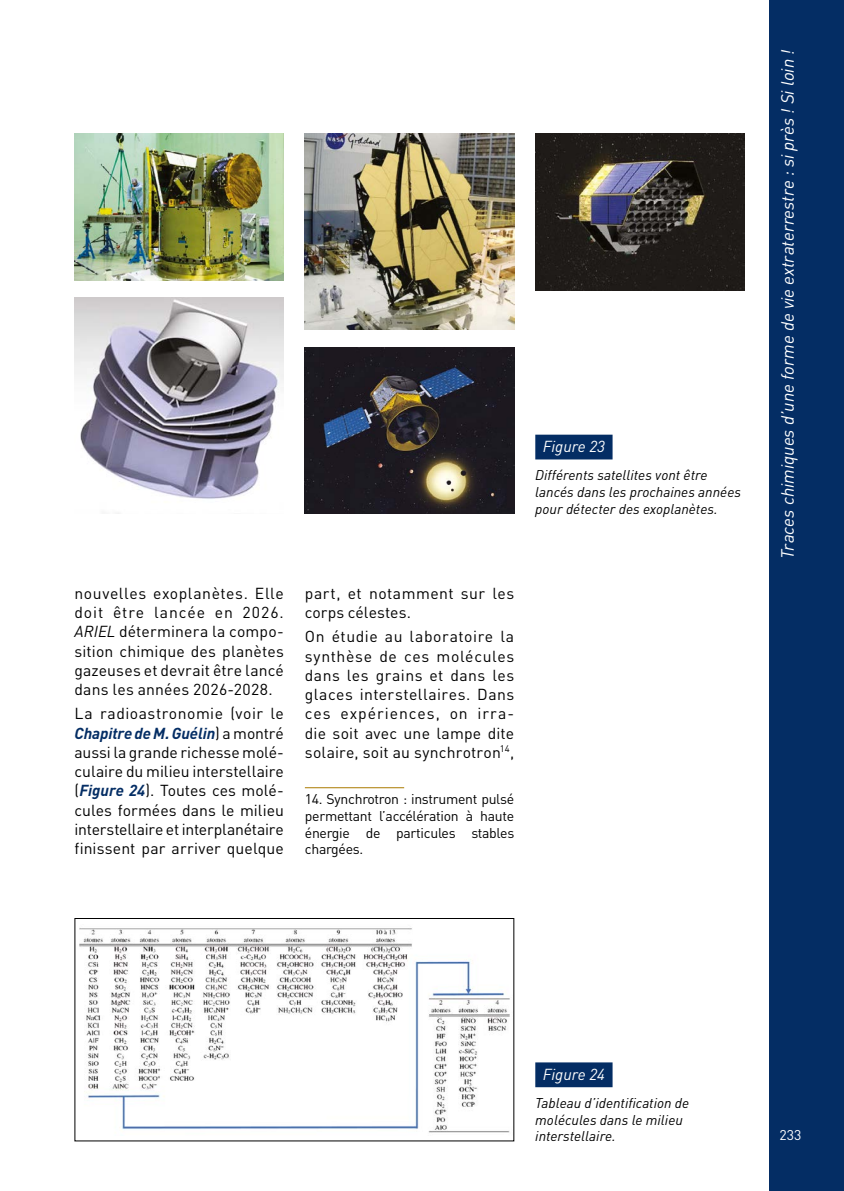
<style>
.page{position:relative;width:844px;height:1191px;background:#fff}
.page>*{position:absolute;margin:0;border:0;box-sizing:border-box;transform-origin:0 0}
.t1{font:italic 17.5px "DIN";color:#fff}
.t2{font:15.75px/19.2px "DIN";letter-spacing:.01em;color:#000;text-align:justify}
.t3{font:italic 15.75px "DIN";color:#fff}
.t4{font:italic 14px/16.8px "DIN";color:#000}
.t5{font:14px/16.6px "DIN";letter-spacing:-.02em;color:#000;text-align:justify}
.t6{font:14px "DIN";color:#fff}
.s1{font-style:italic}
.s2{font-weight:700;font-style:italic;color:#042d64}
</style>
<div class="page">
<div style="left:769px;top:0;width:74px;height:1191px;background:#042d64"></div>
<hr style="left:305px;top:787px;width:99px;height:1px;background:#aa7b00">
<div style="left:535px;top:435px;width:77px;height:24px;background:#042d64"></div>
<div style="left:535px;top:1062px;width:77px;height:25px;background:#042d64"></div>
<img style="left:74px;top:134px;width:210px;height:146px">
<img style="left:305px;top:134px;width:209px;height:195px">
<img style="left:535px;top:134px;width:209px;height:157px">
<img style="left:74px;top:298px;width:209px;height:201px">
<img style="left:305px;top:347px;width:209px;height:166px">
<img style="left:79px;top:928px;width:431px;height:205px">
<div style="left:74px;top:918px;width:440px;height:223px;border:1px solid #000"></div>
<p class="t3" style="left:542px;top:436px;width:64px">Figure 23</p>
<p class="t4" style="left:535px;top:466px;width:207px">Différents satellites vont être lancés dans les prochaines années pour détecter des exoplanètes.</p>
<p class="t2" style="left:74px;top:583px;width:211px">nouvelles exoplanètes. Elle doit être lancée en 2026.<br><span class="s1">ARIEL</span> déterminera la compo&shy;sition chimique des planètes gazeuses et devrait être lancé dans les années 2026-2028.</p>
<p class="t2" style="left:74px;top:704px;width:211px">La radioastronomie (voir le <span class="s2">Chapitre de M.Guélin</span>) a montré aussi la grande richesse molé&shy;culaire du milieu interstellaire (<span class="s2">Figure 24</span>). Toutes ces molé&shy;cules formées dans le milieu interstellaire et interplanétaire finissent par arriver quelque</p>
<p class="t2" style="left:305px;top:583px;width:211px">part, et notamment sur les corps célestes.</p>
<p class="t2" style="left:305px;top:627px;width:211px">On étudie au laboratoire la synthèse de ces molécules dans les grains et dans les glaces interstellaires. Dans ces expériences, on irra&shy;die soit avec une lampe dite solaire, soit au synchrotron<sup>14</sup>,</p>
<p class="t5" style="left:305px;top:790px;width:211px">14. Synchrotron : instrument pulsé permettant l’accélération à haute énergie de particules stables chargées.</p>
<p class="t1" style="left:776px;top:559px;width:510px;rotate:-90deg">Traces chimiques d’une forme de vie extraterrestre : si près ! Si loin !</p>
<p class="t3" style="left:542px;top:1064px;width:64px">Figure 24</p>
<p class="t4" style="left:535px;top:1094px;width:155px">Tableau d’identification de molécules dans le milieu interstellaire.</p>
<p class="t6" style="left:779px;top:1125px;width:23px">233</p>
</div>
